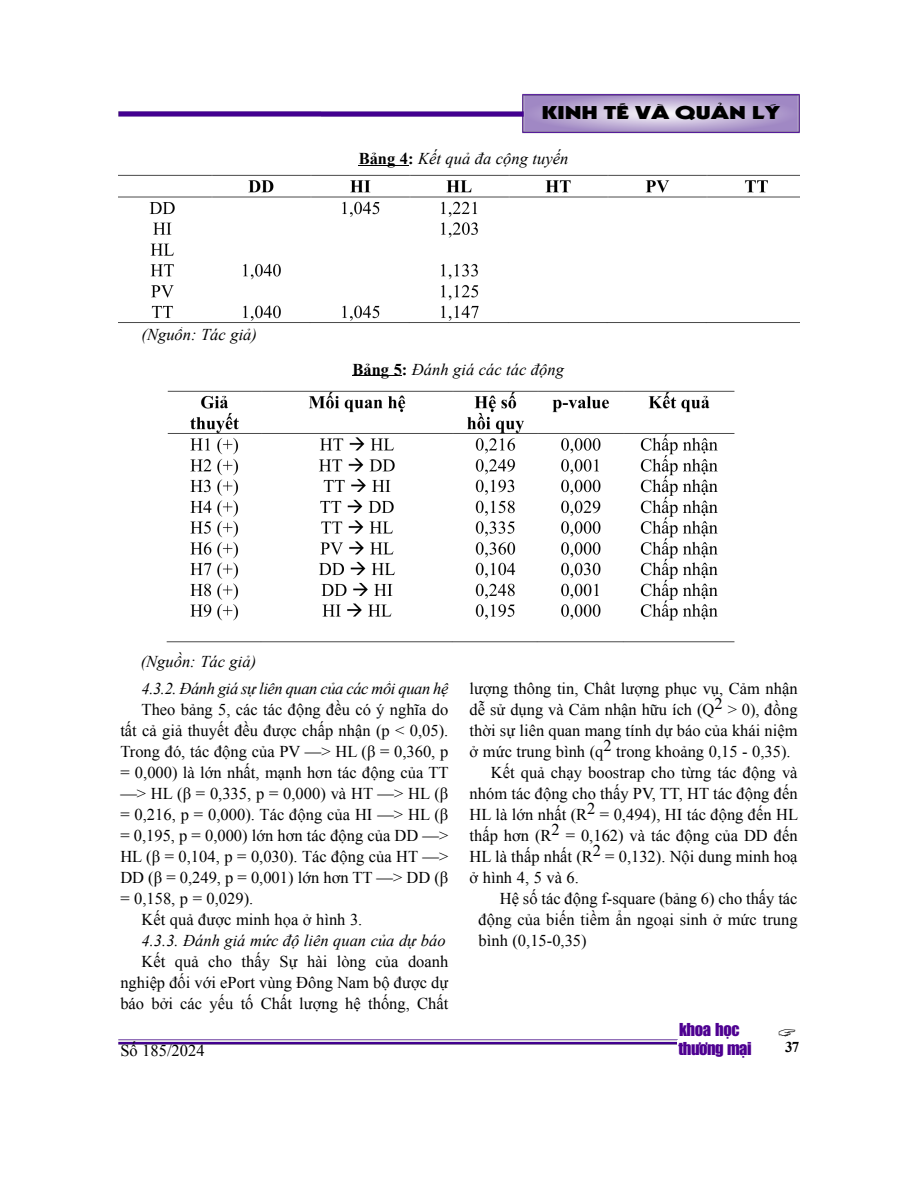
<style>
.page{position:relative;width:918px;height:1188px;background:#fff}
.page>*{position:absolute;margin:0;border:0;box-sizing:border-box;transform-origin:0 0}
.t1{font:18px "UTM Kabel KT";color:#000;scale:1.45 1}
.t2{font:16.5px/21px "Times New Roman";color:#000;text-align:justify}
.t3{font:italic 16.5px "Times New Roman";color:#000}
.t4{font:italic 16.5px "Times New Roman";letter-spacing:-.025em;color:#000}
.t5{font:16.5px "UTM Impact";letter-spacing:-.03em;color:#4e0091}
.t6{font:700 15px "Times New Roman";color:#000}
.s1{font-weight:700;font-style:normal}
</style>
<div class="page">
<img style="left:118px;top:1039px;width:560px;height:6px">
<img style="left:522px;top:93px;width:278px;height:41px">
<img style="left:118px;top:110px;width:408px;height:8px">
<div style="left:677px;top:1040px;width:82px;height:26px;background:#fff"></div>
<hr style="left:359px;top:165px;width:41px;height:1px;background:#000">
<img style="left:119px;top:174px;width:680px;height:149px">
<hr style="left:352px;top:375px;width:37px;height:1px;background:#000">
<svg style="left:389px;top:375px;width:13px;height:1px"></svg>
<img style="left:166px;top:390px;width:569px;height:253px">
<p class="t1" style="left:541px;top:101px;width:166px">KINH TẾ VÀ QUẢN LÝ</p>
<p class="t3" style="left:142px;top:325px;width:117px">(Nguồn: Tác giả)</p>
<p class="t3" style="left:359px;top:149px;width:211px"><span class="s1">Bảng 4:</span> Kết quả đa cộng tuyến</p>
<p class="t3" style="left:352px;top:360px;width:213px"><span class="s1">Bảng 5:</span> Đánh giá các tác động</p>
<p class="t3" style="left:141px;top:652px;width:117px">(Nguồn: Tác giả)</p>
<p class="t4" style="left:142px;top:679px;width:308px">4.3.2. Đánh giá sự liên quan của các mối quan hệ</p>
<p class="t2" style="left:142px;top:698px;width:308px">Theo bảng 5, các tác động đều có ý nghĩa do</p>
<p class="t2" style="left:120px;top:719px;width:330px">tất cả giả thuyết đều được chấp nhận (p &lt; 0,05).</p>
<p class="t2" style="left:120px;top:740px;width:330px">Trong đó, tác động của PV —&gt; HL (β = 0,360, p</p>
<p class="t2" style="left:120px;top:761px;width:330px">= 0,000) là lớn nhất, mạnh hơn tác động của TT</p>
<p class="t2" style="left:120px;top:782px;width:330px">—&gt; HL (β = 0,335, p = 0,000) và HT —&gt; HL (β</p>
<p class="t2" style="left:120px;top:803px;width:330px">= 0,216, p = 0,000). Tác động của HI —&gt; HL (β</p>
<p class="t2" style="left:120px;top:824px;width:330px">= 0,195, p = 0,000) lớn hơn tác động của DD —&gt;</p>
<p class="t2" style="left:120px;top:845px;width:330px">HL (β = 0,104, p = 0,030). Tác động của HT —&gt;</p>
<p class="t2" style="left:120px;top:866px;width:330px">DD (β = 0,249, p = 0,001) lớn hơn TT —&gt; DD (β</p>
<p class="t2" style="left:120px;top:887px;width:135px">= 0,158, p = 0,029).</p>
<p class="t2" style="left:142px;top:908px;width:222px">Kết quả được minh họa ở hình 3.</p>
<p class="t3" style="left:142px;top:931px;width:306px">4.3.3. Đánh giá mức độ liên quan của dự báo</p>
<p class="t2" style="left:120px;top:950px;width:330px;text-indent:21px">Kết quả cho thấy Sự hài lòng của doanh nghiệp đối với ePort vùng Đông Nam bộ được dự báo bởi các yếu tố Chất lượng hệ thống, Chất</p>
<p class="t2" style="left:120px;top:1040px;width:86px">Số 185/2024</p>
<p class="t2" style="left:470px;top:677px;width:330px">lượng thông tin, Chất lượng phục vụ, Cảm nhận</p>
<p class="t2" style="left:470px;top:698px;width:330px">dễ sử dụng và Cảm nhận hữu ích (Q2 &gt; 0), đồng</p>
<p class="t2" style="left:470px;top:719px;width:330px">thời sự liên quan mang tính dự báo của khái niệm</p>
<p class="t2" style="left:470px;top:740px;width:323px">ở mức trung bình (q2 trong khoảng 0,15 - 0,35).</p>
<p class="t2" style="left:491px;top:761px;width:308px">Kết quả chạy boostrap cho từng tác động và</p>
<p class="t2" style="left:470px;top:782px;width:330px">nhóm tác động cho thấy PV, TT, HT tác động đến</p>
<p class="t2" style="left:470px;top:803px;width:330px">HL là lớn nhất (R2 = 0,494), HI tác động đến HL</p>
<p class="t2" style="left:470px;top:824px;width:330px">thấp hơn (R2 = 0,162) và tác động của DD đến</p>
<p class="t2" style="left:470px;top:845px;width:330px">HL là thấp nhất (R2 = 0,132). Nội dung minh hoạ</p>
<p class="t2" style="left:470px;top:866px;width:111px">ở hình 4, 5 và 6.</p>
<p class="t2" style="left:500px;top:887px;width:299px">Hệ số tác động f-square (bảng 6) cho thấy tác</p>
<p class="t2" style="left:479px;top:908px;width:321px">động của biến tiềm ẩn ngoại sinh ở mức trung</p>
<p class="t2" style="left:479px;top:929px;width:110px">bình (0,15-0,35)</p>
<p class="t5" style="left:679px;top:1018px;width:62px">khoa học</p>
<p class="t5" style="left:678px;top:1037px;width:75px">thương mại</p>
<p class="t6" style="left:785px;top:1039px;width:16px">37</p>
</div>
